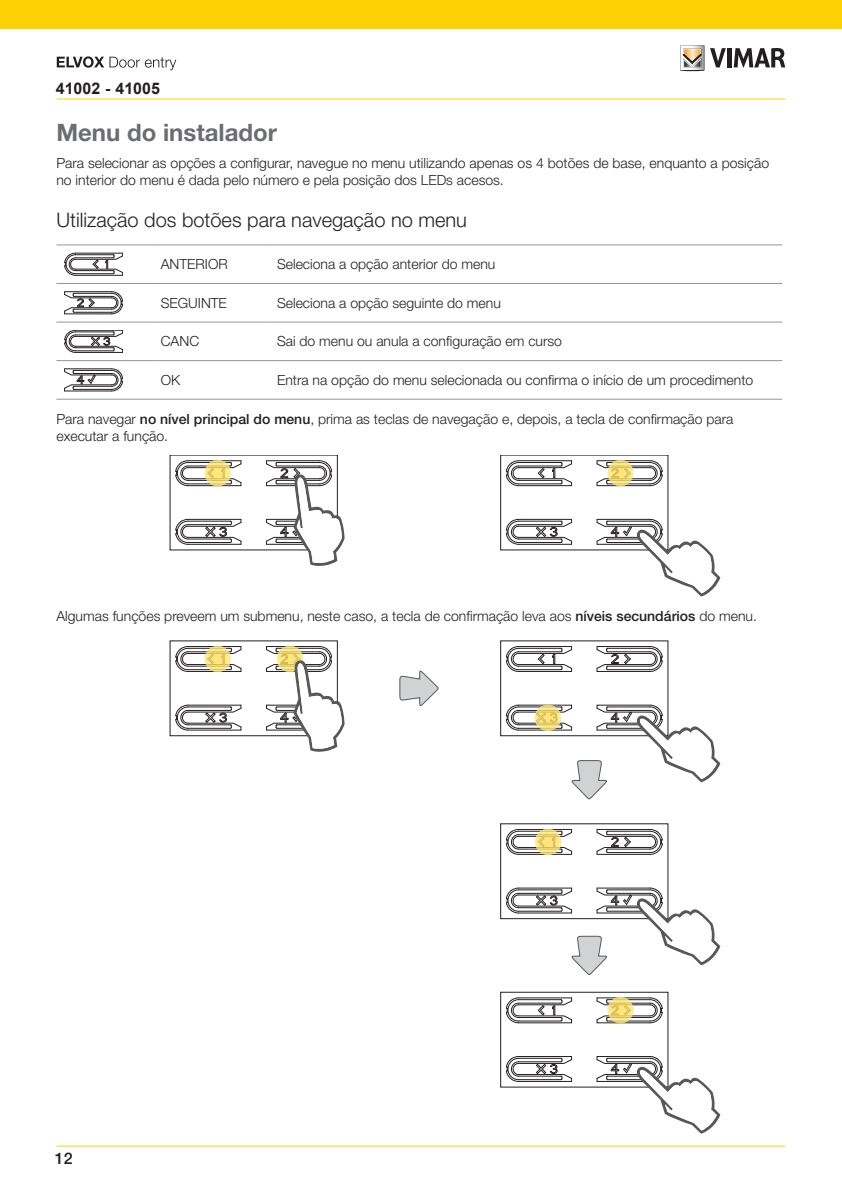
<style>
.page{position:relative;width:842px;height:1191px;background:#fff}
.page>*{position:absolute;margin:0;border:0;box-sizing:border-box;transform-origin:0 0}
.t1{font:700 24px "Helvetica Neue LT Std";color:#6c6d70}
.t2{font:300 20px "Helvetica Neue LT Std";color:#231f20}
.t3{font:700 16px "Arial";color:#231f20}
.t4{font:500 16px "Helvetica Neue LT Std";color:#231f20}
.t5{font:300 14px/16.8px "Helvetica Neue LT Std";color:#231f20}
.s1{font-weight:500}
</style>
<div class="page">
<hr style="left:57px;top:1145px;width:728px;height:1px;background:#fed105">
<div style="left:0;top:0;width:842px;height:28px;background:#fed105"></div>
<hr style="left:57px;top:98px;width:728px;height:1px;background:#fed105">
<svg style="left:680px;top:45px;width:24px;height:27px"></svg>
<svg style="left:710px;top:48px;width:16px;height:19px"></svg>
<hr style="left:727px;top:48px;width:4px;height:19px;background:#231f20">
<svg style="left:734px;top:48px;width:51px;height:19px"></svg>
<svg style="left:57px;top:56px;width:119px;height:14px"></svg>
<hr style="left:56px;top:244px;width:97px;height:1px;background:#939598">
<hr style="left:153px;top:244px;width:116px;height:1px;background:#939598">
<hr style="left:56px;top:283px;width:97px;height:1px;background:#939598">
<hr style="left:56px;top:321px;width:97px;height:1px;background:#939598">
<hr style="left:56px;top:360px;width:97px;height:1px;background:#939598">
<hr style="left:56px;top:399px;width:97px;height:1px;background:#939598">
<hr style="left:153px;top:283px;width:116px;height:1px;background:#939598">
<hr style="left:153px;top:321px;width:116px;height:1px;background:#939598">
<hr style="left:153px;top:360px;width:116px;height:1px;background:#939598">
<hr style="left:153px;top:399px;width:116px;height:1px;background:#939598">
<hr style="left:269px;top:244px;width:513px;height:1px;background:#939598">
<hr style="left:269px;top:283px;width:513px;height:1px;background:#939598">
<hr style="left:269px;top:321px;width:513px;height:1px;background:#939598">
<hr style="left:269px;top:360px;width:513px;height:1px;background:#939598">
<hr style="left:269px;top:399px;width:513px;height:1px;background:#939598">
<hr style="left:76px;top:275px;width:47px;height:1px;background:#231f20">
<svg style="left:64px;top:253px;width:59px;height:22px"></svg>
<hr style="left:76px;top:253px;width:47px;height:1px;background:#231f20">
<svg style="left:64px;top:291px;width:59px;height:23px"></svg>
<hr style="left:65px;top:291px;width:47px;height:1px;background:#231f20">
<hr style="left:76px;top:352px;width:47px;height:1px;background:#231f20">
<svg style="left:64px;top:330px;width:59px;height:22px"></svg>
<hr style="left:76px;top:330px;width:47px;height:1px;background:#231f20">
<svg style="left:64px;top:368px;width:59px;height:23px"></svg>
<hr style="left:65px;top:368px;width:47px;height:1px;background:#231f20">
<svg style="left:175px;top:460px;width:67px;height:26px"></svg>
<hr style="left:188px;top:460px;width:53px;height:1px;background:#231f20">
<hr style="left:188px;top:544px;width:53px;height:1px;background:#231f20">
<svg style="left:175px;top:519px;width:67px;height:25px"></svg>
<hr style="left:188px;top:519px;width:53px;height:1px;background:#231f20">
<div style="left:203px;top:457px;width:30px;height:30px;background:#fff;opacity:.8"></div>
<svg style="left:266px;top:460px;width:79px;height:106px"></svg>
<svg style="left:506px;top:460px;width:66px;height:26px"></svg>
<hr style="left:519px;top:460px;width:52px;height:1px;background:#231f20">
<svg style="left:596px;top:460px;width:66px;height:26px"></svg>
<hr style="left:597px;top:460px;width:53px;height:1px;background:#231f20">
<hr style="left:519px;top:544px;width:52px;height:1px;background:#231f20">
<svg style="left:506px;top:519px;width:66px;height:25px"></svg>
<hr style="left:519px;top:519px;width:52px;height:1px;background:#231f20">
<div style="left:606px;top:457px;width:30px;height:30px;background:#fff;opacity:.8"></div>
<svg style="left:596px;top:519px;width:124px;height:77px"></svg>
<svg style="left:399px;top:670px;width:40px;height:36px"></svg>
<svg style="left:175px;top:646px;width:67px;height:26px"></svg>
<hr style="left:188px;top:646px;width:53px;height:1px;background:#231f20">
<svg style="left:175px;top:704px;width:67px;height:26px"></svg>
<hr style="left:188px;top:705px;width:53px;height:1px;background:#231f20">
<div style="left:203px;top:643px;width:30px;height:30px;background:#fff;opacity:.8"></div>
<svg style="left:266px;top:646px;width:79px;height:106px"></svg>
<div style="left:500px;top:641px;width:168px;height:95px;border:1px solid #231f20"></div>
<svg style="left:506px;top:646px;width:66px;height:26px"></svg>
<hr style="left:519px;top:646px;width:52px;height:1px;background:#231f20">
<svg style="left:596px;top:646px;width:66px;height:26px"></svg>
<hr style="left:597px;top:646px;width:53px;height:1px;background:#231f20">
<div style="left:500px;top:992px;width:168px;height:95px;border:1px solid #231f20"></div>
<svg style="left:506px;top:997px;width:66px;height:26px"></svg>
<hr style="left:519px;top:997px;width:52px;height:1px;background:#231f20">
<svg style="left:596px;top:997px;width:66px;height:26px"></svg>
<hr style="left:597px;top:997px;width:53px;height:1px;background:#231f20">
<hr style="left:519px;top:1081px;width:52px;height:1px;background:#231f20">
<svg style="left:506px;top:1056px;width:66px;height:25px"></svg>
<hr style="left:519px;top:1056px;width:52px;height:1px;background:#231f20">
<div style="left:606px;top:994px;width:30px;height:30px;background:#fff;opacity:.8"></div>
<svg style="left:596px;top:1056px;width:124px;height:77px"></svg>
<div style="left:500px;top:823px;width:168px;height:96px;border:1px solid #231f20"></div>
<svg style="left:506px;top:829px;width:66px;height:26px"></svg>
<hr style="left:519px;top:829px;width:52px;height:1px;background:#231f20">
<svg style="left:596px;top:829px;width:66px;height:26px"></svg>
<hr style="left:597px;top:829px;width:53px;height:1px;background:#231f20">
<div style="left:534px;top:826px;width:30px;height:30px;background:#fff;opacity:.8"></div>
<svg style="left:506px;top:704px;width:214px;height:95px"></svg>
<svg style="left:506px;top:887px;width:214px;height:88px"></svg>
<p class="t3" style="left:56px;top:77px;width:106px">41002 - 41005</p>
<h1 class="t1" style="left:56px;top:117px;width:222px">Menu do instalador</h1>
<p class="t5" style="left:56px;top:154px;width:714px">Para selecionar as opções a configurar, navegue no menu utilizando apenas os 4 botões de base, enquanto a posição no interior do menu é dada pelo número e pela posição dos LEDs acesos.</p>
<h2 class="t2" style="left:56px;top:208px;width:412px">Utilização dos botões para navegação no menu</h2>
<p class="t5" style="left:161px;top:255px;width:68px">ANTERIOR</p>
<p class="t5" style="left:277px;top:255px;width:220px">Seleciona a opção anterior do menu</p>
<p class="t5" style="left:161px;top:294px;width:68px">SEGUINTE</p>
<p class="t5" style="left:277px;top:294px;width:225px">Seleciona a opção seguinte do menu</p>
<p class="t5" style="left:161px;top:333px;width:40px">CANC</p>
<p class="t5" style="left:277px;top:333px;width:287px">Sai do menu ou anula a configuração em curso</p>
<p class="t5" style="left:161px;top:371px;width:21px">OK</p>
<p class="t5" style="left:277px;top:371px;width:478px">Entra na opção do menu selecionada ou confirma o início de um procedimento</p>
<p class="t5" style="left:56px;top:410px;width:678px">Para navegar <span class="s1">no nível principal do menu</span>, prima as teclas de navegação e, depois, a tecla de confirmação para executar a função.</p>
<p class="t5" style="left:56px;top:607px;width:702px">Algumas funções preveem um submenu, neste caso, a tecla de confirmação leva aos <span class="s1">níveis secundários</span> do menu.</p>
<p class="t4" style="left:55px;top:1148px;width:19px">12</p>
</div>
